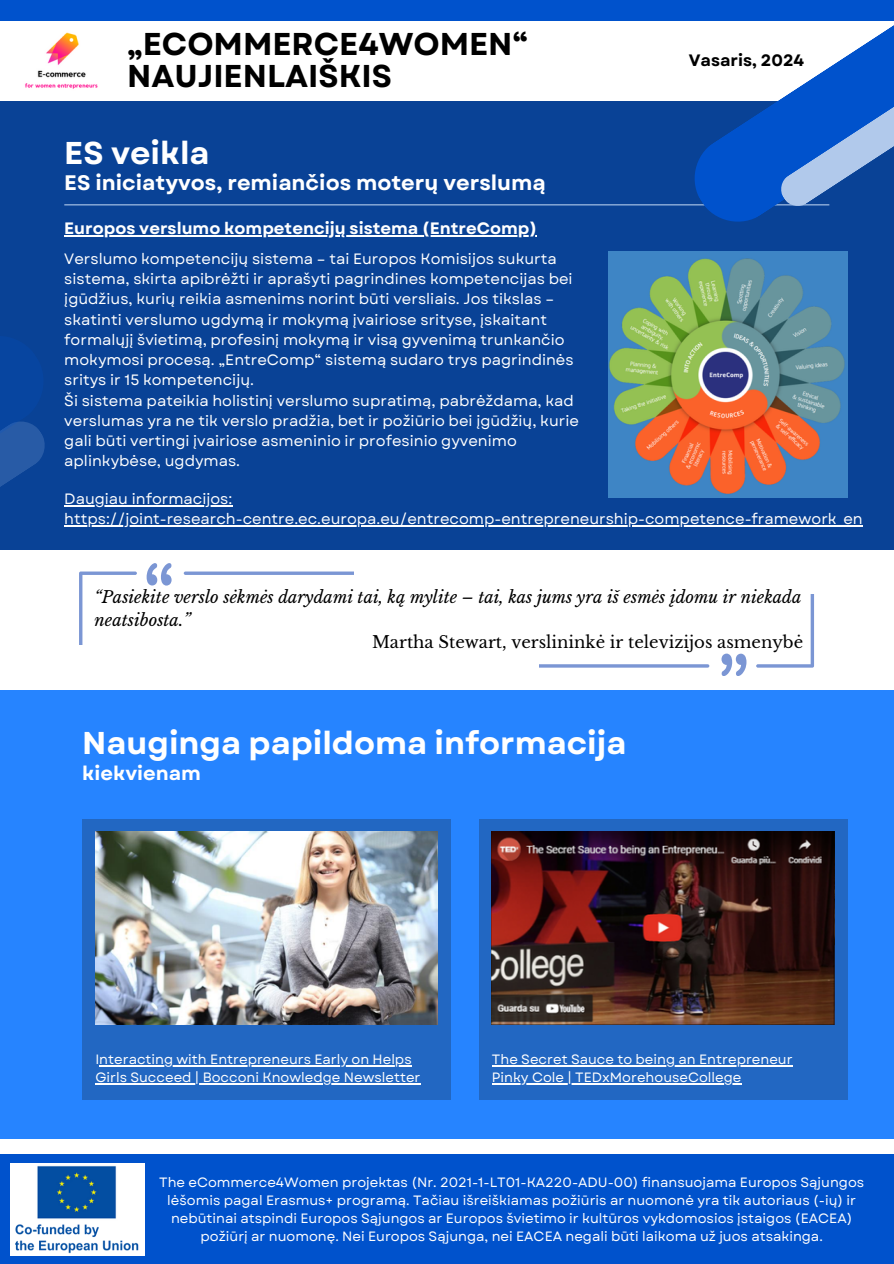
<style>
.page{position:relative;width:894px;height:1264px;background:#fff}
.page>*{position:absolute;margin:0;border:0;box-sizing:border-box;transform-origin:0 0}
.t1{font:700 31.5px "Garet";color:#fff}
.t2{font:700 31.5px/31.5px "Garet";color:#000}
.t3{font:700 21px "Garet";color:#fff}
.t4{font:700 19.5px "Garet";color:#fff}
.t5{font:italic 16.5px/22.5px "Libre Baskerville";color:#000}
.t6{font:16.5px "Libre Baskerville";color:#000}
.t7{font:700 16.5px "Garet";color:#fff}
.t8{font:700 16.5px "Garet";color:#000}
.t9{font:15px/20.2px "Garet";color:#fff}
.t10{font:13.5px/18px "Garet";color:#fff}
</style>
<div class="page">
<div style="left:0;top:101px;width:893px;height:448px;background:#094296"></div>
<hr style="left:64px;top:204px;width:765px;height:1px;background:#b1c9eb">
<div style="left:0;top:1154px;width:893px;height:109px;background:#0052cc"></div>
<svg style="left:688px;top:26px;width:205px;height:196px"></svg>
<svg style="left:778px;top:83px;width:115px;height:125px"></svg>
<svg style="left:0;top:421px;width:50px;height:129px"></svg>
<div style="left:0;top:0;width:893px;height:21px;background:#0052cc"></div>
<img style="left:25px;top:32px;width:73px;height:57px">
<div style="left:0;top:690px;width:893px;height:448px;background:#2684ff"></div>
<div style="left:82px;top:820px;width:368px;height:279px;background:#2267c2"></div>
<div style="left:479px;top:820px;width:368px;height:279px;background:#2267c2"></div>
<svg style="left:539px;top:595px;width:274px;height:81px"></svg>
<svg style="left:79px;top:563px;width:274px;height:81px"></svg>
<div style="left:10px;top:1163px;width:134px;height:92px;background:#fff"></div>
<img style="left:37px;top:1165px;width:80px;height:54px">
<img style="left:15px;top:1224px;width:124px;height:30px">
<img style="left:492px;top:831px;width:342px;height:193px">
<img style="left:95px;top:831px;width:342px;height:193px">
<img style="left:608px;top:252px;width:238px;height:245px">
<hr style="left:99px;top:1065px;width:312px;height:1px;background:#fff">
<hr style="left:95px;top:1083px;width:325px;height:1px;background:#fff">
<hr style="left:64px;top:235px;width:473px;height:1px;background:#fff">
<hr style="left:64px;top:505px;width:168px;height:1px;background:#fff">
<hr style="left:64px;top:525px;width:798px;height:1px;background:#fff">
<hr style="left:492px;top:1065px;width:300px;height:1px;background:#fff">
<hr style="left:492px;top:1083px;width:249px;height:1px;background:#fff">
<h1 class="t2" style="left:127px;top:29px;width:402px">„ECOMMERCE4WOMEN“<br>NAUJIENLAIŠKIS</h1>
<h1 class="t1" style="left:64px;top:130px;width:147px">ES veikla</h1>
<h2 class="t3" style="left:64px;top:168px;width:483px">ES iniciatyvos, remiančios moterų verslumą</h2>
<p class="t8" style="left:688px;top:48px;width:117px">Vasaris, 2024</p>
<p class="t7" style="left:64px;top:217px;width:474px">Europos verslumo kompetencijų sistema (EntreComp)</p>
<p class="t9" style="left:64px;top:248px;width:516px">Verslumo kompetencijų sistema – tai Europos Komisijos sukurta sistema, skirta apibrėžti ir aprašyti pagrindines kompetencijas bei įgūdžius, kurių reikia asmenims norint būti versliais. Jos tikslas – skatinti verslumo ugdymą ir mokymą įvairiose srityse, įskaitant formalųjį švietimą, profesinį mokymą ir visą gyvenimą trunkančio mokymosi procesą. „EntreComp“ sistemą sudaro trys pagrindinės sritys ir 15 kompetencijų.<br>Ši sistema pateikia holistinį verslumo supratimą, pabrėždama, kad verslumas yra ne tik verslo pradžia, bet ir požiūrio bei įgūdžių, kurie gali būti vertingi įvairiose asmeninio ir profesinio gyvenimo aplinkybėse, ugdymas.</p>
<p class="t9" style="left:64px;top:488px;width:799px">Daugiau informacijos: https://joint-research-centre.ec.europa.eu/entrecomp-entrepreneurship-competence-framework_en</p>
<p class="t5" style="left:95px;top:586px;width:708px">“Pasiekite verslo sėkmės darydami tai, ką mylite – tai, kas jums yra iš esmės įdomu ir niekada neatsibosta.”</p>
<p class="t6" style="left:372px;top:632px;width:432px">Martha Stewart, verslininkė ir televizijos asmenybė</p>
<h1 class="t1" style="left:82px;top:720px;width:545px">Nauginga papildoma informacija</h1>
<h3 class="t4" style="left:82px;top:759px;width:120px">kiekvienam</h3>
<p class="t10" style="left:95px;top:1050px;width:326px">Interacting with Entrepreneurs Early on Helps<br>Girls Succeed | Bocconi Knowledge Newsletter</p>
<p class="t10" style="left:492px;top:1050px;width:302px">The Secret Sauce to being an Entrepreneur<br>Pinky Cole | TEDxMorehouseCollege</p>
<p class="t10" style="left:159px;top:1173px;width:706px;text-align:center">The eCommerce4Women projektas (Nr. 2021-1-LT01-KA220-ADU-00) finansuojama Europos Sąjungos lėšomis pagal Erasmus+ programą. Tačiau išreiškiamas požiūris ar nuomonė yra tik autoriaus (-ių) ir nebūtinai atspindi Europos Sąjungos ar Europos švietimo ir kultūros vykdomosios įstaigos (EACEA) požiūrį ar nuomonę. Nei Europos Sąjunga, nei EACEA negali būti laikoma už juos atsakinga.</p>
</div>
